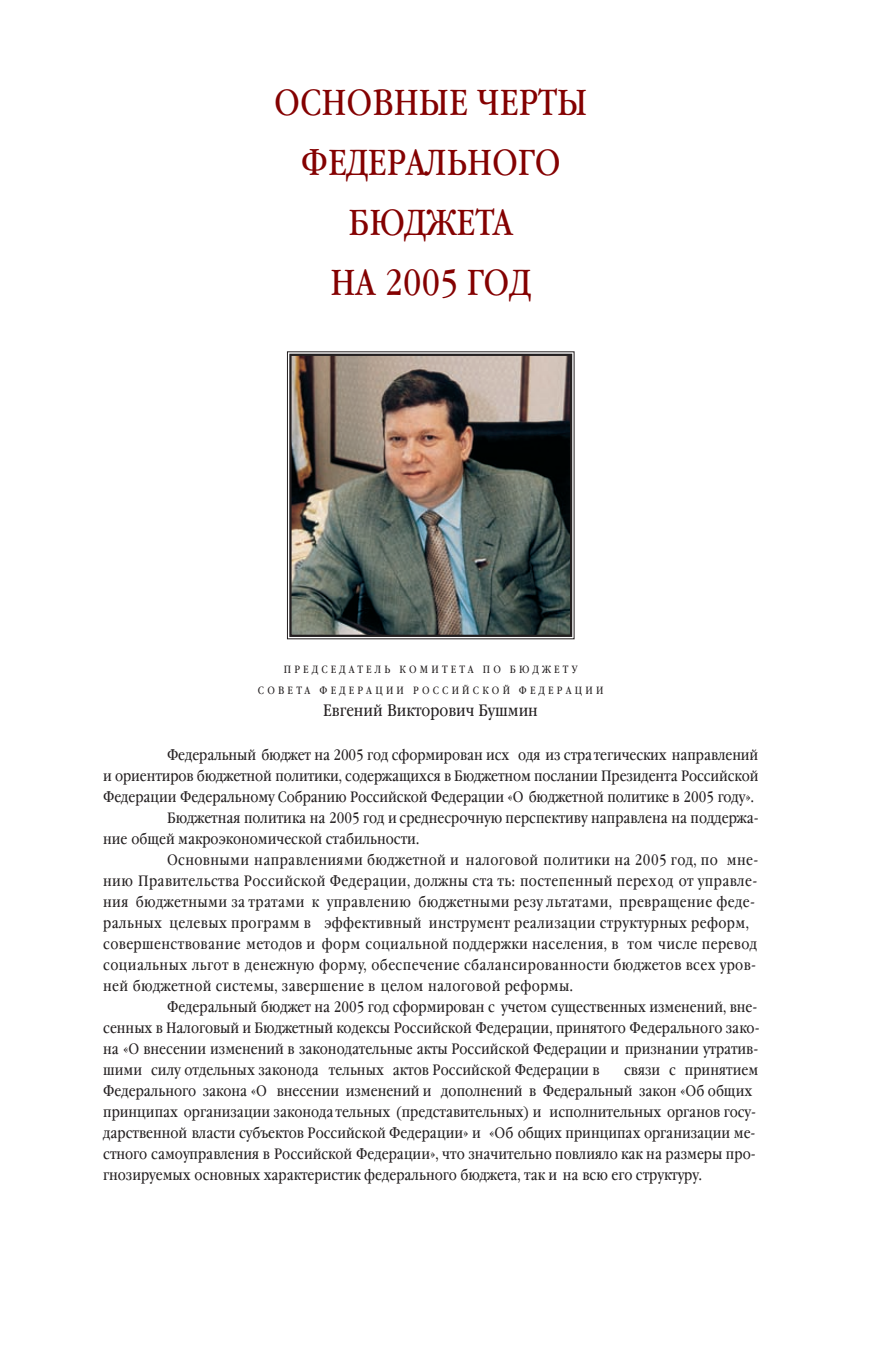
<style>
.page{position:relative;width:893px;height:1361px;background:#fff}
.page>*{position:absolute;margin:0;border:0;box-sizing:border-box;transform-origin:0 0}
.t1{font:36px/60px "Garamond Book Narrow C";color:#840101;text-align:center}
.t2{font:16.5px "Garamond Book Narrow C";color:#231f20}
.t3{font:15px/21px "Garamond Book Narrow C";color:#231f20}
.t4{font:15px "Garamond Book Narrow C";letter-spacing:.025em;color:#231f20}
.t5{font:10.5px/21px "Garamond Book Narrow C";letter-spacing:.305em;color:#231f20;text-align:center}
</style>
<div class="page">
<img style="left:286px;top:351px;width:289px;height:289px">
<h1 class="t1" style="left:274px;top:73px;width:314px">ОСНОВНЫЕ ЧЕРТЫ<br>ФЕДЕРАЛЬНОГО<br>БЮДЖЕТА<br>НА 2005 ГОД</h1>
<p class="t5" style="left:258px;top:659px;width:347px">ПРЕДСЕДАТЕЛЬ КОМИТЕТА ПО БЮДЖЕТУ<br>СОВЕТА ФЕДЕРАЦИИ РОССИЙСКОЙ ФЕДЕРАЦИИ</p>
<p class="t2" style="left:323px;top:701px;width:216px">Евгений Викторович Бушмин</p>
<p class="t3" style="left:167px;top:745px;width:593px">Федеральный бюджет на 2005 год сформирован исх одя из стратегических направлений</p>
<p class="t3" style="left:103px;top:766px;width:656px">и ориентиров бюджетной политики, содержащихся в Бюджетном послании Президента Российской</p>
<p class="t3" style="left:103px;top:787px;width:652px">Федерации Федеральному Собранию Российской Федерации «О бюджетной политике в 2005 году».</p>
<p class="t3" style="left:167px;top:808px;width:593px">Бюджетная политика на 2005 год и среднесрочную перспективу направлена на поддержа-</p>
<p class="t3" style="left:103px;top:829px;width:317px">ние общей макроэкономической стабильности.</p>
<p class="t4" style="left:167px;top:851px;width:593px">Основными направлениями бюджетной и налоговой политики на 2005 год, по мне-</p>
<p class="t4" style="left:103px;top:872px;width:655px">нию Правительства Российской Федерации, должны ста ть: постепенный переход от управле-</p>
<p class="t4" style="left:103px;top:893px;width:653px">ния бюджетными за тратами к управлению бюджетными резу льтатами, превращение феде-</p>
<p class="t4" style="left:103px;top:914px;width:647px">ральных целевых программ в эффективный инструмент реализации структурных реформ,</p>
<p class="t4" style="left:103px;top:935px;width:655px">совершенствование методов и форм социальной поддержки населения, в том числе перевод</p>
<p class="t4" style="left:103px;top:956px;width:654px">социальных льгот в денежную форму, обеспечение сбалансированности бюджетов всех уров-</p>
<p class="t4" style="left:103px;top:977px;width:471px">ней бюджетной системы, завершение в целом налоговой реформы.</p>
<p class="t3" style="left:167px;top:997px;width:592px">Федеральный бюджет на 2005 год сформирован с учетом существенных изменений, вне-</p>
<p class="t3" style="left:103px;top:1018px;width:658px">сенных в Налоговый и Бюджетный кодексы Российской Федерации, принятого Федерального зако-</p>
<p class="t3" style="left:103px;top:1039px;width:656px">на «О внесении изменений в законодательные акты Российской Федерации и признании утратив-</p>
<p class="t3" style="left:103px;top:1060px;width:498px">шими силу отдельных законода тельных актов Российской Федерации в</p>
<p class="t3" style="left:103px;top:1060px;width:656px;text-indent:521px">связи с принятием Федерального закона «О внесении изменений и дополнений в Федеральный закон «Об общих принципах организации законода тельных (представительных) и исполнительных органов госу&shy;дарственной власти субъектов Российской Федерации» и «Об общих принципах организации ме&shy;стного самоуправления в Российской Федерации», что значительно повлияло как на размеры про&shy;гнозируемых основных характеристик федерального бюджета, так и на всю его структуру.</p>
</div>
